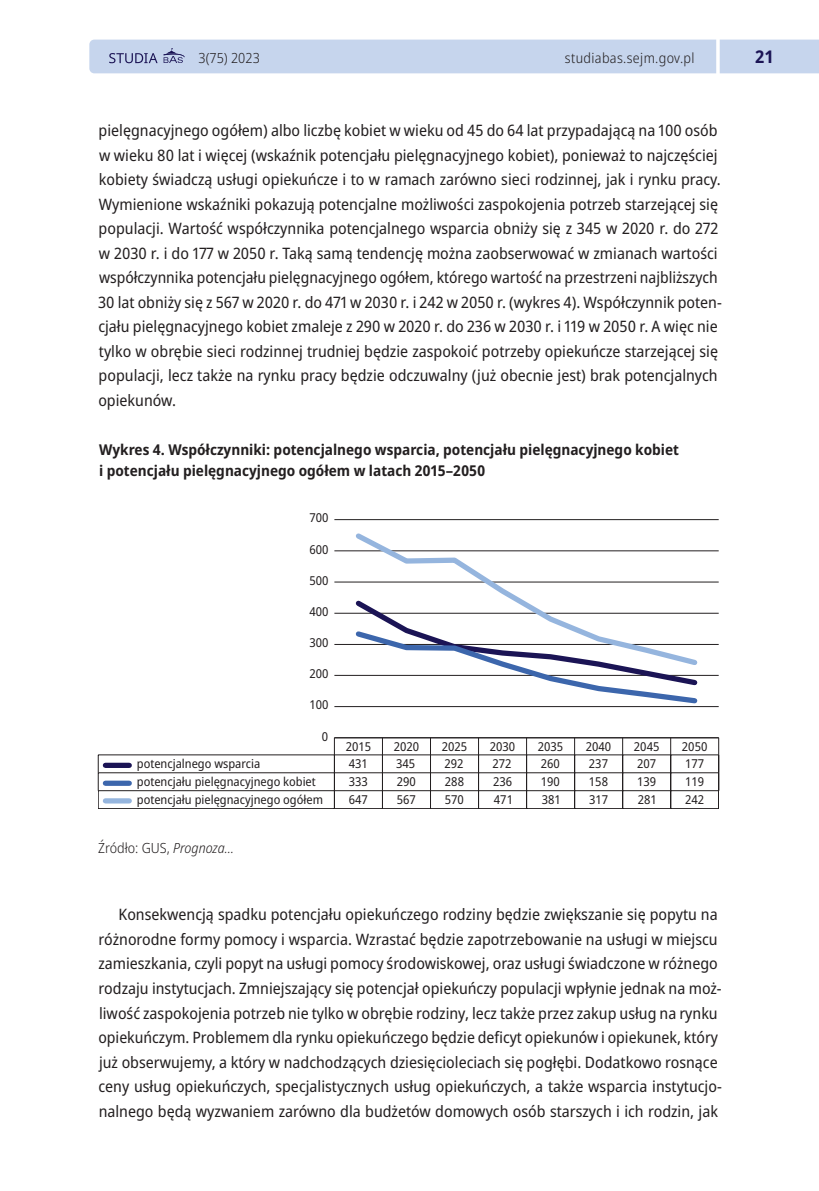
<style>
.page{position:relative;width:819px;height:1191px;background:#fff}
.page>*{position:absolute;margin:0;border:0;box-sizing:border-box;transform-origin:0 0}
.t1{font:700 semi-condensed 17.5px "Noto Sans";color:#1b1455}
.t2{font:semi-condensed 15.75px/24.5px "Noto Sans";color:#231f20}
.t3{font:700 semi-condensed 14.88px/21px "Noto Sans";color:#231f20}
.t4{font:300 semi-condensed 14px "Noto Sans";letter-spacing:.025em;color:#231f20}
.t5{font:300 semi-condensed 14px "Noto Sans";color:#231f20}
.t6{font:semi-condensed 12.25px "Noto Sans";color:#231f20}
.s1{font-style:italic}
</style>
<div class="page">
<div style="left:89px;top:40px;width:730px;height:33px;background:#c6d5ed"></div>
<hr style="left:716px;top:0;width:3px;height:112px;background:#fff">
<hr style="left:334px;top:519px;width:384px;height:1px;background:#231f20">
<hr style="left:334px;top:550px;width:384px;height:1px;background:#231f20">
<hr style="left:334px;top:582px;width:384px;height:1px;background:#231f20">
<hr style="left:334px;top:613px;width:384px;height:1px;background:#231f20">
<hr style="left:334px;top:644px;width:384px;height:1px;background:#231f20">
<hr style="left:334px;top:675px;width:384px;height:1px;background:#231f20">
<hr style="left:334px;top:706px;width:384px;height:1px;background:#231f20">
<hr style="left:334px;top:737px;width:384px;height:1px;background:#231f20">
<hr style="left:98px;top:754px;width:620px;height:1px;background:#231f20">
<div style="left:105px;top:762px;width:24px;height:6px;background:#1b1455"></div>
<hr style="left:98px;top:772px;width:620px;height:1px;background:#231f20">
<div style="left:105px;top:780px;width:24px;height:6px;background:#3c66ac"></div>
<svg style="left:718px;top:738px;width:1px;height:70px"></svg>
<svg style="left:670px;top:738px;width:1px;height:70px"></svg>
<svg style="left:622px;top:738px;width:1px;height:70px"></svg>
<svg style="left:574px;top:738px;width:1px;height:70px"></svg>
<svg style="left:526px;top:738px;width:1px;height:70px"></svg>
<svg style="left:478px;top:738px;width:1px;height:70px"></svg>
<svg style="left:430px;top:738px;width:1px;height:70px"></svg>
<svg style="left:382px;top:738px;width:1px;height:70px"></svg>
<svg style="left:334px;top:738px;width:1px;height:70px"></svg>
<hr style="left:98px;top:808px;width:620px;height:1px;background:#231f20">
<svg style="left:98px;top:755px;width:1px;height:53px"></svg>
<hr style="left:98px;top:790px;width:620px;height:1px;background:#231f20">
<div style="left:105px;top:798px;width:24px;height:5px;background:#95b5de"></div>
<svg style="left:351px;top:669px;width:349px;height:35px"></svg>
<svg style="left:351px;top:533px;width:350px;height:136px"></svg>
<p class="t4" style="left:198px;top:48px;width:63px">3(75) 2023</p>
<p class="t4" style="left:565px;top:48px;width:131px">studiabas.sejm.gov.pl</p>
<p class="t1" style="left:755px;top:44px;width:20px">21</p>
<p class="t2" style="left:98px;top:119px;width:625px">pielęgnacyjnego ogółem) albo liczbę kobiet w wieku od 45 do 64 lat przypadającą na 100 osób w wieku 80 lat i więcej (wskaźnik potencjału pielęgnacyjnego kobiet), ponieważ to najczęściej kobiety świadczą usługi opiekuńcze i to w ramach zarówno sieci rodzinnej, jak i rynku pracy.<br>Wymienione wskaźniki pokazują potencjalne możliwości zaspokojenia potrzeb starzejącej się populacji. Wartość współczynnika potencjalnego wsparcia obniży się z 345 w 2020 r. do 272 w 2030 r. i do 177 w 2050 r. Taką samą tendencję można zaobserwować w zmianach wartości współczynnika potencjału pielęgnacyjnego ogółem, którego wartość na przestrzeni najbliższych 30 lat obniży się z 567 w 2020 r. do 471 w 2030 r. i 242 w 2050 r. (wykres 4). Współczynnik poten&shy;cjału pielęgnacyjnego kobiet zmaleje z 290 w 2020 r. do 236 w 2030 r. i 119 w 2050 r. A więc nie tylko w obrębie sieci rodzinnej trudniej będzie zaspokoić potrzeby opiekuńcze starzejącej się populacji, lecz także na rynku pracy będzie odczuwalny (już obecnie jest) brak potencjalnych opiekunów.</p>
<p class="t3" style="left:99px;top:439px;width:581px">Wykres 4. Współczynniki: potencjalnego wsparcia, potencjału pielęgnacyjnego kobiet i potencjału pielęgnacyjnego ogółem w latach 2015–2050</p>
<p class="t6" style="left:309px;top:509px;width:21px">700</p>
<p class="t6" style="left:309px;top:540px;width:21px">600</p>
<p class="t6" style="left:309px;top:572px;width:21px">500</p>
<p class="t6" style="left:309px;top:603px;width:21px">400</p>
<p class="t6" style="left:309px;top:634px;width:21px">300</p>
<p class="t6" style="left:309px;top:665px;width:21px">200</p>
<p class="t6" style="left:309px;top:696px;width:21px">100</p>
<p class="t6" style="left:322px;top:727px;width:8px">0</p>
<p class="t6" style="left:345px;top:737px;width:27px">2015</p>
<p class="t6" style="left:393px;top:737px;width:27px">2020</p>
<p class="t6" style="left:441px;top:737px;width:27px">2025</p>
<p class="t6" style="left:489px;top:737px;width:27px">2030</p>
<p class="t6" style="left:538px;top:737px;width:27px">2035</p>
<p class="t6" style="left:586px;top:737px;width:27px">2040</p>
<p class="t6" style="left:634px;top:737px;width:27px">2045</p>
<p class="t6" style="left:682px;top:737px;width:27px">2050</p>
<p class="t6" style="left:137px;top:755px;width:125px">potencjalnego wsparcia</p>
<p class="t6" style="left:349px;top:755px;width:21px">431</p>
<p class="t6" style="left:396px;top:755px;width:21px">345</p>
<p class="t6" style="left:444px;top:755px;width:21px">292</p>
<p class="t6" style="left:492px;top:755px;width:21px">272</p>
<p class="t6" style="left:540px;top:755px;width:21px">260</p>
<p class="t6" style="left:589px;top:755px;width:21px">237</p>
<p class="t6" style="left:637px;top:755px;width:21px">207</p>
<p class="t6" style="left:685px;top:755px;width:21px">177</p>
<p class="t6" style="left:137px;top:773px;width:180px">potencjału pielęgnacyjnego kobiet</p>
<p class="t6" style="left:349px;top:773px;width:21px">333</p>
<p class="t6" style="left:397px;top:773px;width:21px">290</p>
<p class="t6" style="left:445px;top:773px;width:21px">288</p>
<p class="t6" style="left:493px;top:773px;width:21px">236</p>
<p class="t6" style="left:541px;top:773px;width:21px">190</p>
<p class="t6" style="left:589px;top:773px;width:21px">158</p>
<p class="t6" style="left:637px;top:773px;width:21px">139</p>
<p class="t6" style="left:685px;top:773px;width:21px">119</p>
<p class="t6" style="left:137px;top:790px;width:188px">potencjału pielęgnacyjnego ogółem</p>
<p class="t6" style="left:349px;top:791px;width:21px">647</p>
<p class="t6" style="left:397px;top:791px;width:21px">567</p>
<p class="t6" style="left:445px;top:791px;width:21px">570</p>
<p class="t6" style="left:494px;top:791px;width:21px">471</p>
<p class="t6" style="left:542px;top:791px;width:21px">381</p>
<p class="t6" style="left:589px;top:791px;width:21px">317</p>
<p class="t6" style="left:638px;top:791px;width:21px">281</p>
<p class="t6" style="left:685px;top:791px;width:21px">242</p>
<p class="t5" style="left:98px;top:838px;width:137px">Źródło: GUS, <span class="s1">Prognoza…</span></p>
<p class="t2" style="left:98px;top:903px;width:625px;text-indent:20px">Konsekwencją spadku potencjału opiekuńczego rodziny będzie zwiększanie się popytu na różnorodne formy pomocy i wsparcia. Wzrastać będzie zapotrzebowanie na usługi w miejscu zamieszkania, czyli popyt na usługi pomocy środowiskowej, oraz usługi świadczone w różnego rodzaju instytucjach. Zmniejszający się potencjał opiekuńczy populacji wpłynie jednak na moż&shy;liwość zaspokojenia potrzeb nie tylko w obrębie rodziny, lecz także przez zakup usług na rynku opiekuńczym. Problemem dla rynku opiekuńczego będzie deficyt opiekunów i opiekunek, który już obserwujemy, a który w nadchodzących dziesięcioleciach się pogłębi. Dodatkowo rosnące ceny usług opiekuńczych, specjalistycznych usług opiekuńczych, a także wsparcia instytucjo&shy;nalnego będą wyzwaniem zarówno dla budżetów domowych osób starszych i ich rodzin, jak</p>
</div>
